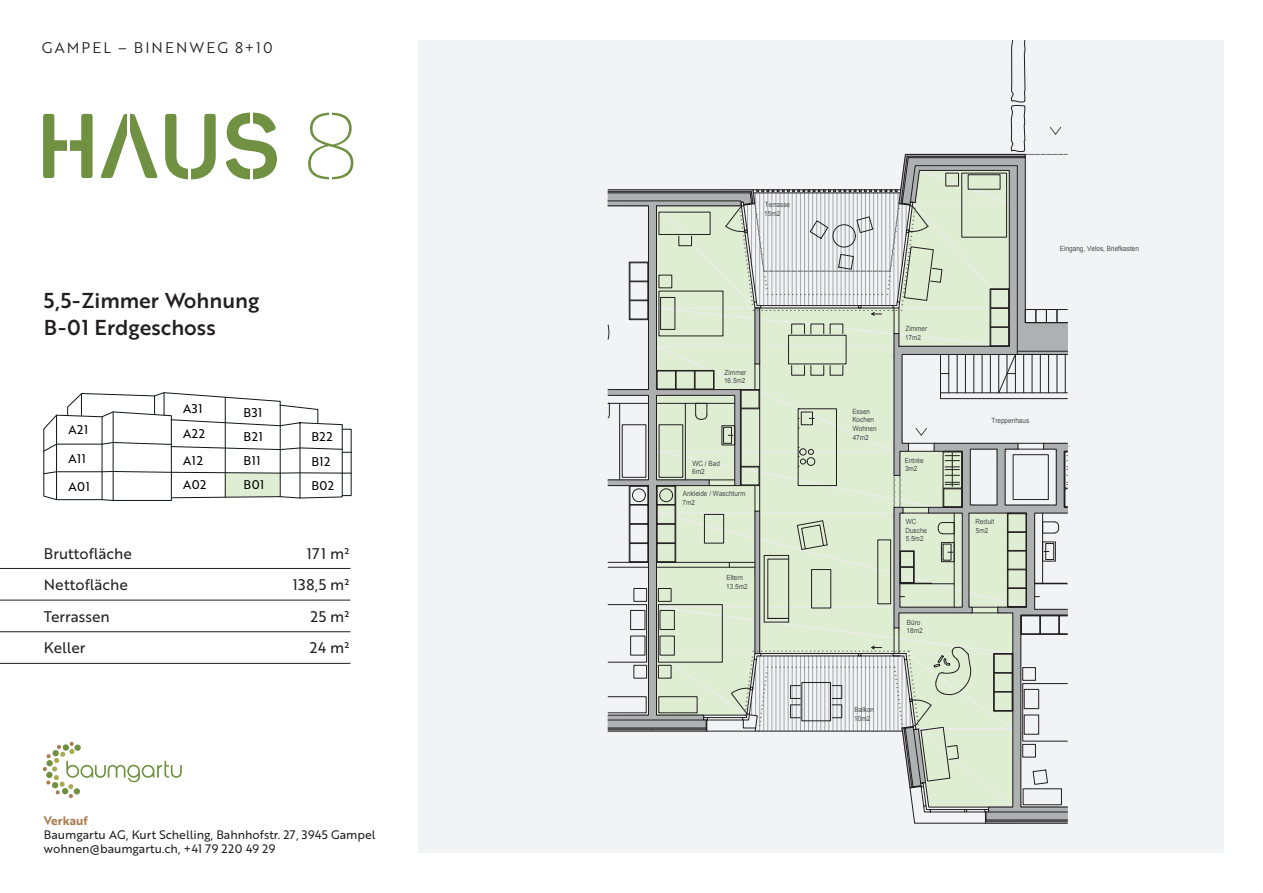
<style>
.page{position:relative;width:1263px;height:893px;background:#fff}
.page>*{position:absolute;margin:0;border:0;box-sizing:border-box;transform-origin:0 0}
.t1{font:21px/27px "Brother 1816 Medium";color:#231f20}
.t2{font:15px "Brother 1816 Regular";color:#231f20}
.t3{font:15px "Brother 1816 Book";letter-spacing:.14em;color:#231f20}
.t4{font:12.3px/23.9px "Brother 1816 Regular";letter-spacing:.04em;color:#000001}
.t5{font:12px/14.4px "Brother 1816 Regular";color:#231f20}
.t6{font:12px "Brother 1816 Bold";color:#a97b50}
.t7{font:7.2px/8.6px "Arial";color:#484b4c;scale:.9 1}
</style>
<div class="page">
<div style="left:418px;top:40px;width:805px;height:813px;background:#f2f3f4"></div>
<svg style="left:43px;top:742px;width:139px;height:56px"></svg>
<hr style="left:0;top:568px;width:350px;height:1px;background:#231f20">
<hr style="left:0;top:600px;width:350px;height:1px;background:#231f20">
<hr style="left:0;top:631px;width:350px;height:1px;background:#231f20">
<hr style="left:0;top:663px;width:350px;height:1px;background:#231f20">
<svg style="left:43px;top:392px;width:309px;height:109px"></svg>
<svg style="left:43px;top:114px;width:50px;height:64px"></svg>
<svg style="left:101px;top:114px;width:57px;height:64px"></svg>
<svg style="left:165px;top:114px;width:51px;height:65px"></svg>
<svg style="left:226px;top:113px;width:51px;height:66px"></svg>
<svg style="left:308px;top:113px;width:45px;height:66px"></svg>
<hr style="left:67px;top:127px;width:3px;height:36px;background:#fff">
<hr style="left:128px;top:107px;width:2px;height:36px;background:#fff">
<hr style="left:188px;top:151px;width:3px;height:36px;background:#fff">
<hr style="left:250px;top:167px;width:3px;height:35px;background:#fff">
<hr style="left:250px;top:99px;width:3px;height:36px;background:#fff">
<hr style="left:329px;top:99px;width:3px;height:36px;background:#fff">
<hr style="left:329px;top:147px;width:3px;height:36px;background:#fff">
<svg style="left:607px;top:40px;width:461px;height:784px"></svg>
<svg style="left:607px;top:205px;width:134px;height:516px"></svg>
<h2 class="t3" style="left:42px;top:37px;width:232px">GAMPEL – BINENWEG 8+10</h2>
<h1 class="t1" style="left:44px;top:286px;width:217px">5,5-Zimmer Wohnung<br>B-01 Erdgeschoss</h1>
<h3 class="t4" style="left:69px;top:417px;width:21px">A21</h3>
<h3 class="t4" style="left:69px;top:446px;width:19px">A11</h3>
<h3 class="t4" style="left:69px;top:474px;width:23px">A01</h3>
<h3 class="t4" style="left:183px;top:395px;width:23px;line-height:25.3px">A31<br>A22</h3>
<h3 class="t4" style="left:183px;top:448px;width:25px">A12<br>A02</h3>
<h3 class="t4" style="left:244px;top:400px;width:22px">B31<br>B21<br>B11<br>B01</h3>
<h3 class="t4" style="left:311px;top:424px;width:24px;line-height:24.3px">B22<br>B12<br>B02</h3>
<h2 class="t2" style="left:44px;top:542px;width:90px">Bruttofläche</h2>
<h2 class="t2" style="left:307px;top:542px;width:44px">171 m²</h2>
<h2 class="t2" style="left:44px;top:574px;width:85px">Nettofläche</h2>
<h2 class="t2" style="left:293px;top:574px;width:58px">138,5 m²</h2>
<h2 class="t2" style="left:44px;top:605px;width:67px">Terrassen</h2>
<h2 class="t2" style="left:310px;top:605px;width:40px">25 m²</h2>
<h2 class="t2" style="left:44px;top:637px;width:43px">Keller</h2>
<h2 class="t2" style="left:310px;top:637px;width:41px">24 m²</h2>
<h3 class="t6" style="left:44px;top:811px;width:45px">Verkauf</h3>
<h3 class="t5" style="left:44px;top:827px;width:333px">Baumgartu AG, Kurt Schelling, Bahnhofstr. 27, 3945 Gampel wohnen@baumgartu.ch, +41 79 220 49 29</h3>
<p class="t7" style="left:764px;top:201px;width:30px">Terrasse<br>15m2</p>
<p class="t7" style="left:724px;top:368px;width:26px">Zimmer<br>16.5m2</p>
<p class="t7" style="left:692px;top:459px;width:32px">WC / Bad<br>6m2</p>
<p class="t7" style="left:683px;top:490px;width:71px">Ankleide / Waschturm<br>7m2</p>
<p class="t7" style="left:726px;top:573px;width:25px">Eltern<br>13.5m2</p>
<p class="t7" style="left:852px;top:407px;width:29px">Essen<br>Kochen<br>Wohnen<br>47m2</p>
<p class="t7" style="left:905px;top:325px;width:26px">Zimmer<br>17m2</p>
<p class="t7" style="left:905px;top:456px;width:23px">Entrée<br>3m2</p>
<p class="t7" style="left:905px;top:517px;width:26px">WC<br>Dusche<br>5.5m2</p>
<p class="t7" style="left:854px;top:705px;width:24px">Balkon<br>10m2</p>
<p class="t7" style="left:907px;top:618px;width:19px">Büro<br>18m2</p>
<p class="t7" style="left:1060px;top:244px;width:89px">Eingang, Velos, Briefkasten</p>
<p class="t7" style="left:991px;top:417px;width:44px">Treppenhaus</p>
<p class="t7" style="left:975px;top:518px;width:22px">Reduit<br>5m2</p>
</div>
